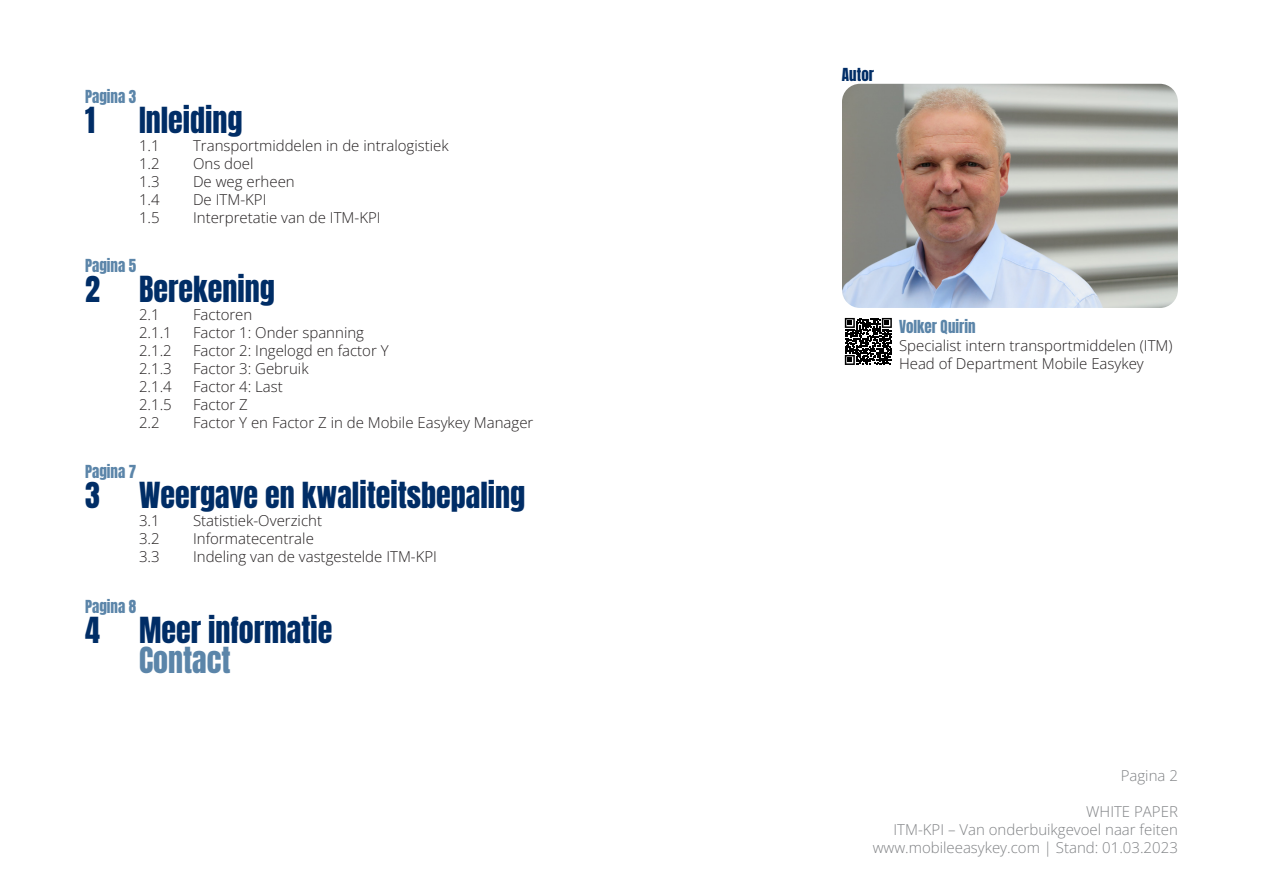
<style>
.page{position:relative;width:1263px;height:893px;background:#fff}
.page>*{position:absolute;margin:0;border:0;box-sizing:border-box;transform-origin:0 0}
.t1{font:30px "Anton";color:#002d66}
.t2{font:30px "Anton";color:#5b85a9}
.MEK_Copy{font:15px "Open Sans";color:#231f20}
.t3{font:15px/18px "Open Sans";color:#808285;text-align:right}
.MEK_Copy-2{font:15px "Anton";color:#5b85a9}
.MEK_Copy-3{font:15px "Anton";color:#002d66}
</style>
<div class="page">
<img style="left:842px;top:84px;width:336px;height:224px">
<svg style="left:845px;top:318px;width:47px;height:47px"></svg>
<p class="MEK_Copy-2" style="left:85px;top:89px;width:53px">Pagina 3</p>
<p class="t1" style="left:85px;top:105px;width:11px">1</p>
<p class="t1" style="left:139px;top:105px;width:105px">Inleiding</p>
<p class="MEK_Copy" style="left:139px;top:135px;width:22px">1.1</p>
<p class="MEK_Copy" style="left:193px;top:135px;width:257px">Transportmiddelen in de intralogistiek</p>
<p class="MEK_Copy" style="left:139px;top:153px;width:22px">1.2</p>
<p class="MEK_Copy" style="left:193px;top:153px;width:62px">Ons doel</p>
<p class="MEK_Copy" style="left:139px;top:171px;width:22px">1.3</p>
<p class="MEK_Copy" style="left:193px;top:171px;width:103px">De weg erheen</p>
<p class="MEK_Copy" style="left:139px;top:189px;width:22px">1.4</p>
<p class="MEK_Copy" style="left:193px;top:189px;width:75px">De ITM-KPI</p>
<p class="MEK_Copy" style="left:139px;top:207px;width:22px">1.5</p>
<p class="MEK_Copy" style="left:193px;top:207px;width:189px">Interpretatie van de ITM-KPI</p>
<p class="MEK_Copy-2" style="left:85px;top:258px;width:53px">Pagina 5</p>
<p class="t1" style="left:85px;top:274px;width:16px">2</p>
<p class="t1" style="left:139px;top:274px;width:137px">Berekening</p>
<p class="MEK_Copy" style="left:139px;top:304px;width:22px">2.1</p>
<p class="MEK_Copy" style="left:193px;top:304px;width:61px">Factoren</p>
<p class="MEK_Copy" style="left:139px;top:322px;width:34px">2.1.1</p>
<p class="MEK_Copy" style="left:193px;top:322px;width:172px">Factor 1: Onder spanning</p>
<p class="MEK_Copy" style="left:139px;top:340px;width:34px">2.1.2</p>
<p class="MEK_Copy" style="left:193px;top:340px;width:197px">Factor 2: Ingelogd en factor Y</p>
<p class="MEK_Copy" style="left:139px;top:358px;width:34px">2.1.3</p>
<p class="MEK_Copy" style="left:193px;top:358px;width:117px">Factor 3: Gebruik</p>
<p class="MEK_Copy" style="left:139px;top:376px;width:34px">2.1.4</p>
<p class="MEK_Copy" style="left:193px;top:376px;width:91px">Factor 4: Last</p>
<p class="MEK_Copy" style="left:139px;top:394px;width:34px">2.1.5</p>
<p class="MEK_Copy" style="left:193px;top:394px;width:56px">Factor Z</p>
<p class="MEK_Copy" style="left:139px;top:412px;width:22px">2.2</p>
<p class="MEK_Copy" style="left:193px;top:412px;width:342px">Factor Y en Factor Z in de Mobile Easykey Manager</p>
<p class="MEK_Copy-2" style="left:85px;top:464px;width:53px">Pagina 7</p>
<p class="t1" style="left:85px;top:480px;width:16px">3</p>
<p class="t1" style="left:139px;top:480px;width:388px">Weergave en kwaliteitsbepaling</p>
<p class="MEK_Copy" style="left:139px;top:510px;width:22px">3.1</p>
<p class="MEK_Copy" style="left:193px;top:510px;width:130px">Statistiek-Overzicht</p>
<p class="MEK_Copy" style="left:139px;top:528px;width:22px">3.2</p>
<p class="MEK_Copy" style="left:193px;top:528px;width:122px">Informatecentrale</p>
<p class="MEK_Copy" style="left:139px;top:546px;width:22px">3.3</p>
<p class="MEK_Copy" style="left:193px;top:546px;width:245px">Indeling van de vastgestelde ITM-KPI</p>
<p class="MEK_Copy-2" style="left:85px;top:599px;width:53px">Pagina 8</p>
<p class="t1" style="left:85px;top:615px;width:16px">4</p>
<p class="t1" style="left:139px;top:615px;width:195px">Meer informatie</p>
<p class="t2" style="left:139px;top:645px;width:93px">Contact</p>
<p class="MEK_Copy-3" style="left:842px;top:67px;width:33px">Autor</p>
<p class="MEK_Copy-2" style="left:899px;top:319px;width:78px">Volker Quirin</p>
<p class="MEK_Copy" style="left:899px;top:336px;width:275px">Specialist intern transportmiddelen (ITM)</p>
<p class="MEK_Copy" style="left:899px;top:354px;width:246px">Head of Department Mobile Easykey</p>
<p class="t3" style="left:1121px;top:766px;width:59px">Pagina 2</p>
<p class="t3" style="left:873px;top:802px;width:307px">WHITE PAPER<br>ITM-KPI – Van onderbuikgevoel naar feiten www.mobileeasykey.com | Stand: 01.03.2023</p>
</div>
